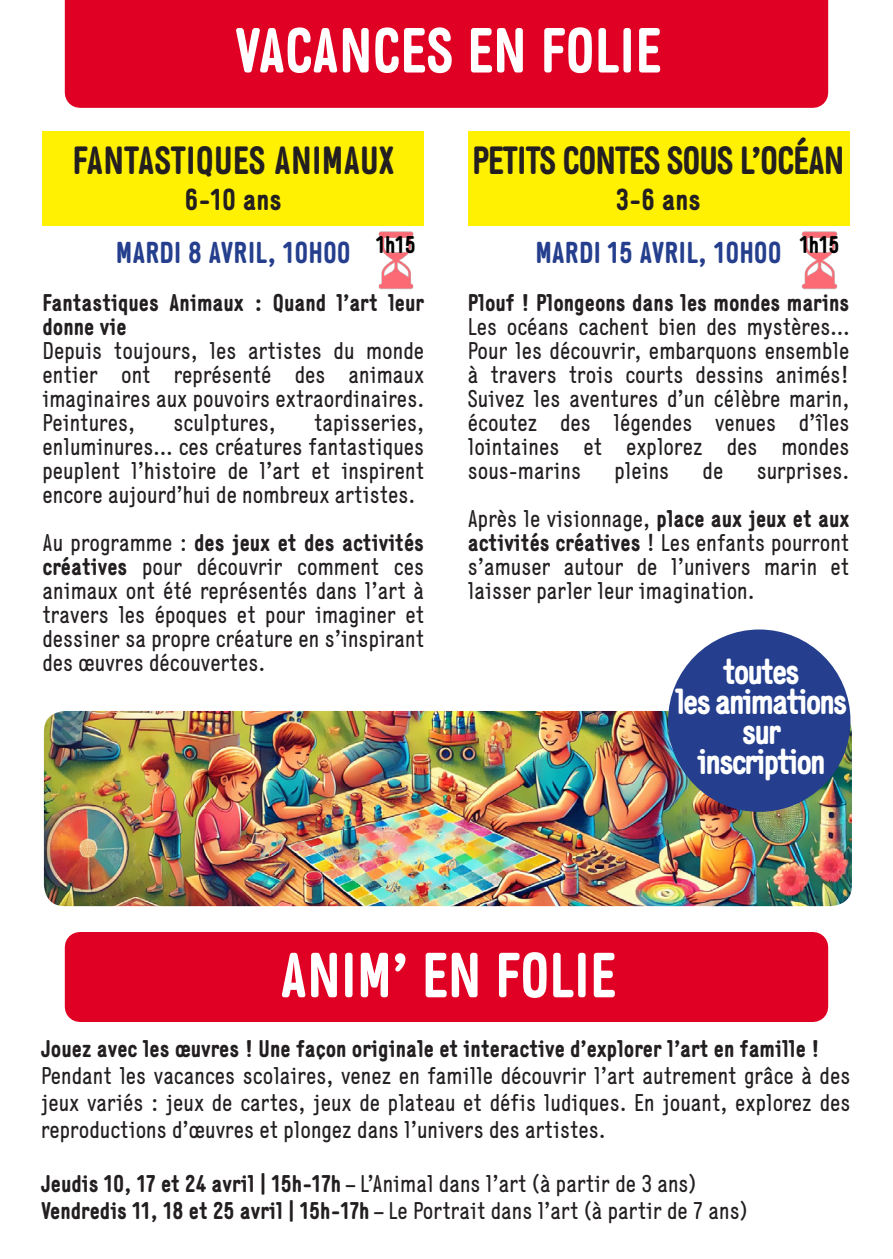
<style>
.page{position:relative;width:893px;height:1259px;background:#fff}
.page>*{position:absolute;margin:0;border:0;box-sizing:border-box;transform-origin:0 0}
.t1{font:700 63px "Generika";color:#fff}
.t2{font:700 39px "Generika";letter-spacing:-.03em;color:#231f20}
.t3{font:700 39px "Generika";color:#231f20}
.t4{font:700 36px "Generika";letter-spacing:-.06em;color:#fff}
.t5{font:700 30px "Generika";color:#253f8e}
.t6{font:700 30px "Generika";color:#231f20}
.t7{font:24px/24px "Generika";color:#231f20;text-align:justify}
.t8{font:700 24px/24px "Generika";color:#231f20}
.t9{font:700 24px "Generika";color:#000001}
.s1{font-weight:700}
</style>
<div class="page">
<div style="left:65px;top:0;width:763px;height:108px;background:#df0024"></div>
<div style="left:65px;top:932px;width:763px;height:90px;background:#df0024"></div>
<div style="left:43px;top:131px;width:381px;height:95px;background:#fff101"></div>
<div style="left:468px;top:131px;width:381px;height:95px;background:#fff101"></div>
<img style="left:378px;top:231px;width:36px;height:59px">
<img style="left:801px;top:231px;width:37px;height:59px">
<img style="left:45px;top:712px;width:806px;height:193px">
<div style="left:23px;top:690px;width:850px;height:237px;border:21px solid #fff;border-radius:32px"></div>
<div style="left:668px;top:629px;width:182px;height:183px;background:#253f8e;border-radius:50%"></div>
<p class="t1" style="left:235px;top:13px;width:428px">VACANCES EN FOLIE</p>
<p class="t3" style="left:72px;top:137px;width:323px">FANTASTIQUES ANIMAUX</p>
<p class="t6" style="left:185px;top:182px;width:98px">6-10 ans</p>
<p class="t2" style="left:472px;top:137px;width:374px">PETITS CONTES SOUS L’OCÉAN</p>
<p class="t6" style="left:616px;top:182px;width:87px">3-6 ans</p>
<p class="t9" style="left:376px;top:231px;width:41px">1h15</p>
<p class="t9" style="left:800px;top:231px;width:41px">1h15</p>
<p class="t5" style="left:116px;top:235px;width:237px">MARDI 8 AVRIL, 10H00</p>
<p class="t8" style="left:43px;top:290px;width:383px">Fantastiques Animaux : Quand l’art leur donne vie</p>
<p class="t7" style="left:43px;top:338px;width:383px">Depuis toujours, les artistes du monde entier ont représenté des animaux imaginaires aux pouvoirs extraordinaires.<br>Peintures,</p>
<p class="t5" style="left:535px;top:235px;width:248px">MARDI 15 AVRIL, 10H00</p>
<p class="t7" style="left:468px;top:290px;width:383px"><span class="s1">Plouf ! Plongeons dans les mondes marins </span>Les océans cachent bien des mystères… Pour les découvrir, embarquons ensemble à travers trois courts dessins animés!<br>Suivez les aventures d’un célèbre marin, écoutez des légendes venues d’îles lointaines et explorez des mondes sous-marins</p>
<p class="t7" style="left:43px;top:410px;width:383px;text-indent:272px">tapisseries, enluminures… ces créatures fantastiques peuplent l’histoire de l’art et inspirent encore aujourd’hui de nombreux artistes.</p>
<p class="t7" style="left:43px;top:530px;width:383px">Au programme : <span class="s1">des jeux et des activités créatives</span> pour découvrir comment ces animaux ont été représentés dans l’art à travers les époques et pour imaginer et dessiner sa propre créature en s’inspirant des œuvres découvertes.</p>
<p class="t7" style="left:173px;top:410px;width:104px">sculptures,</p>
<p class="t7" style="left:614px;top:458px;width:56px">pleins</p>
<p class="t7" style="left:703px;top:458px;width:22px">de</p>
<p class="t7" style="left:468px;top:446px;width:383px;line-height:48px;text-align:right">surprises.<br>Après le visionnage, <span class="s1">place aux jeux et aux</span></p>
<p class="t7" style="left:468px;top:530px;width:383px"><span class="s1">activités créatives</span> ! Les enfants pourront s’amuser autour de l’univers marin et laisser parler leur imagination.</p>
<p class="t4" style="left:723px;top:649px;width:79px">toutes</p>
<p class="t4" style="left:675px;top:679px;width:174px">les animations</p>
<p class="t4" style="left:742px;top:709px;width:41px">sur</p>
<p class="t4" style="left:697px;top:739px;width:130px">inscription</p>
<p class="t1" style="left:280px;top:937px;width:338px">ANIM’ EN FOLIE</p>
<p class="t8" style="left:41px;top:1036px;width:780px">Jouez avec les œuvres ! Une façon originale et interactive d’explorer l’art en famille !</p>
<p class="t7" style="left:41px;top:1062px;width:811px;line-height:27px">Pendant les vacances scolaires, venez en famille découvrir l’art autrement grâce à des jeux variés : jeux de cartes, jeux de plateau et défis ludiques. En jouant, explorez des reproductions d’œuvres et plongez dans l’univers des artistes.</p>
<p class="t7" style="left:41px;top:1171px;width:657px"><span class="s1">Jeudis 10, 17 et 24 avril | 15h-17h</span> – L’Animal dans l’art (à partir de 3 ans)</p>
<p class="t7" style="left:41px;top:1198px;width:708px"><span class="s1">Vendredis 11, 18 et 25 avril | 15h-17h</span> – Le Portrait dans l’art (à partir de 7 ans)</p>
</div>
